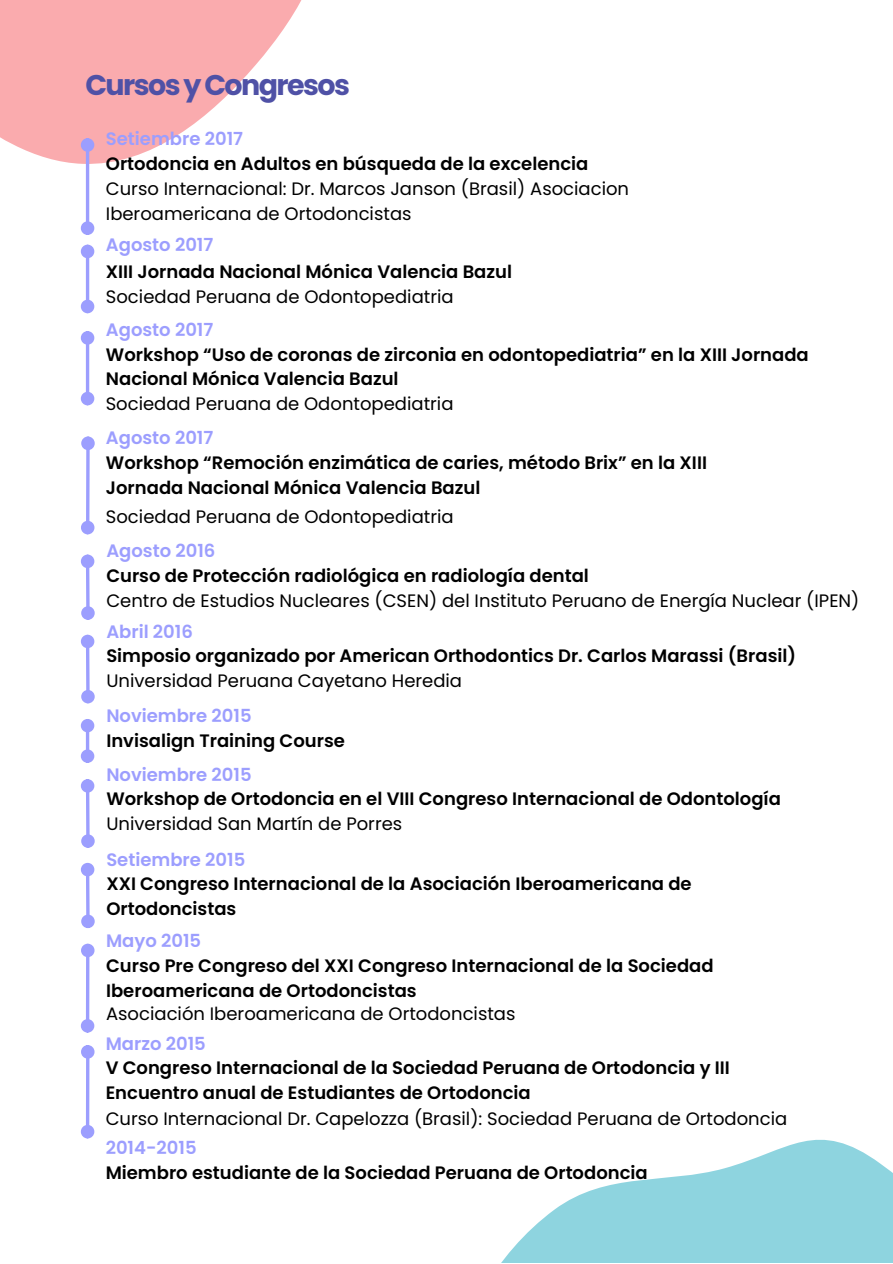
<style>
.page{position:relative;width:893px;height:1264px;background:#fff}
.page>*{position:absolute;margin:0;border:0;box-sizing:border-box;transform-origin:0 0}
.t1{font:700 28.5px "Poppins";letter-spacing:-.055em;color:#4f51a6}
.t2{font:600 18px/24.8px "Poppins";color:#000}
.t3{font:18px/24.8px "Poppins";color:#000}
.t4{font:600 18px "Poppins";color:#9c9efe}
</style>
<div class="page">
<svg style="left:0;top:0;width:302px;height:165px;fill:#faabae"></svg>
<svg style="left:502px;top:1139px;width:390px;height:123px;fill:#8ed4df"></svg>
<hr style="left:86px;top:151px;width:3px;height:71px;background:#9c9efe">
<div style="left:82px;top:223px;width:11px;height:10px;background:#9c9efe;border-radius:50%"></div>
<div style="left:81px;top:221px;width:13px;height:14px;border:3px solid #9c9efe;border-radius:50%"></div>
<div style="left:82px;top:140px;width:11px;height:10px;background:#9c9efe;border-radius:50%"></div>
<div style="left:81px;top:138px;width:13px;height:14px;border:3px solid #9c9efe;border-radius:50%"></div>
<hr style="left:86px;top:257px;width:3px;height:43px;background:#9c9efe">
<div style="left:82px;top:301px;width:11px;height:10px;background:#9c9efe;border-radius:50%"></div>
<div style="left:81px;top:300px;width:13px;height:13px;border:3px solid #9c9efe;border-radius:50%"></div>
<div style="left:82px;top:246px;width:11px;height:10px;background:#9c9efe;border-radius:50%"></div>
<div style="left:81px;top:245px;width:13px;height:13px;border:3px solid #9c9efe;border-radius:50%"></div>
<hr style="left:86px;top:344px;width:3px;height:48px;background:#9c9efe">
<div style="left:82px;top:393px;width:11px;height:10px;background:#9c9efe;border-radius:50%"></div>
<div style="left:81px;top:392px;width:13px;height:13px;border:3px solid #9c9efe;border-radius:50%"></div>
<div style="left:82px;top:333px;width:11px;height:10px;background:#9c9efe;border-radius:50%"></div>
<div style="left:81px;top:331px;width:13px;height:13px;border:3px solid #9c9efe;border-radius:50%"></div>
<svg style="left:86px;top:450px;width:4px;height:71px"></svg>
<div style="left:83px;top:522px;width:10px;height:10px;background:#9c9efe;border-radius:50%"></div>
<div style="left:81px;top:521px;width:13px;height:13px;border:3px solid #9c9efe;border-radius:50%"></div>
<div style="left:83px;top:438px;width:10px;height:10px;background:#9c9efe;border-radius:50%"></div>
<div style="left:81px;top:436px;width:14px;height:14px;border:3px solid #9c9efe;border-radius:50%"></div>
<svg style="left:86px;top:568px;width:4px;height:38px"></svg>
<div style="left:83px;top:608px;width:10px;height:10px;background:#9c9efe;border-radius:50%"></div>
<div style="left:81px;top:606px;width:14px;height:14px;border:3px solid #9c9efe;border-radius:50%"></div>
<div style="left:82px;top:556px;width:11px;height:10px;background:#9c9efe;border-radius:50%"></div>
<div style="left:81px;top:554px;width:13px;height:14px;border:3px solid #9c9efe;border-radius:50%"></div>
<hr style="left:86px;top:731px;width:3px;height:19px;background:#9c9efe">
<div style="left:82px;top:751px;width:11px;height:10px;background:#9c9efe;border-radius:50%"></div>
<div style="left:81px;top:749px;width:13px;height:13px;border:3px solid #9c9efe;border-radius:50%"></div>
<div style="left:82px;top:720px;width:11px;height:10px;background:#9c9efe;border-radius:50%"></div>
<div style="left:81px;top:719px;width:13px;height:13px;border:3px solid #9c9efe;border-radius:50%"></div>
<svg style="left:86px;top:792px;width:4px;height:42px"></svg>
<div style="left:83px;top:836px;width:10px;height:10px;background:#9c9efe;border-radius:50%"></div>
<div style="left:81px;top:834px;width:14px;height:13px;border:3px solid #9c9efe;border-radius:50%"></div>
<div style="left:82px;top:780px;width:11px;height:11px;background:#9c9efe;border-radius:50%"></div>
<div style="left:81px;top:779px;width:13px;height:13px;border:3px solid #9c9efe;border-radius:50%"></div>
<svg style="left:86px;top:876px;width:4px;height:38px"></svg>
<div style="left:83px;top:916px;width:10px;height:10px;background:#9c9efe;border-radius:50%"></div>
<div style="left:81px;top:914px;width:14px;height:14px;border:3px solid #9c9efe;border-radius:50%"></div>
<div style="left:82px;top:864px;width:11px;height:10px;background:#9c9efe;border-radius:50%"></div>
<div style="left:81px;top:862px;width:13px;height:14px;border:3px solid #9c9efe;border-radius:50%"></div>
<hr style="left:86px;top:956px;width:3px;height:63px;background:#9c9efe">
<div style="left:82px;top:1020px;width:11px;height:10px;background:#9c9efe;border-radius:50%"></div>
<div style="left:81px;top:1019px;width:13px;height:13px;border:3px solid #9c9efe;border-radius:50%"></div>
<div style="left:83px;top:945px;width:10px;height:10px;background:#9c9efe;border-radius:50%"></div>
<div style="left:81px;top:943px;width:13px;height:14px;border:3px solid #9c9efe;border-radius:50%"></div>
<hr style="left:86px;top:1057px;width:3px;height:68px;background:#9c9efe">
<div style="left:82px;top:1126px;width:11px;height:10px;background:#9c9efe;border-radius:50%"></div>
<div style="left:81px;top:1124px;width:13px;height:14px;border:3px solid #9c9efe;border-radius:50%"></div>
<div style="left:83px;top:1046px;width:10px;height:10px;background:#9c9efe;border-radius:50%"></div>
<div style="left:81px;top:1045px;width:13px;height:13px;border:3px solid #9c9efe;border-radius:50%"></div>
<svg style="left:86px;top:648px;width:4px;height:42px"></svg>
<div style="left:83px;top:691px;width:10px;height:10px;background:#9c9efe;border-radius:50%"></div>
<div style="left:81px;top:690px;width:14px;height:13px;border:3px solid #9c9efe;border-radius:50%"></div>
<div style="left:82px;top:636px;width:11px;height:10px;background:#9c9efe;border-radius:50%"></div>
<div style="left:81px;top:634px;width:13px;height:14px;border:3px solid #9c9efe;border-radius:50%"></div>
<p class="t1" style="left:85px;top:65px;width:266px">Cursos y Congresos</p>
<p class="t4" style="left:106px;top:126px;width:139px">Setiembre 2017</p>
<p class="t3" style="left:106px;top:176px;width:524px">Curso Internacional: Dr. Marcos Janson (Brasil) Asociacion<br>Iberoamericana de Ortodoncistas</p>
<p class="t4" style="left:106px;top:232px;width:109px">Agosto 2017</p>
<p class="t2" style="left:106px;top:259px;width:407px">XIII Jornada Nacional Mónica Valencia Bazul</p>
<p class="t3" style="left:106px;top:284px;width:349px">Sociedad Peruana de Odontopediatria</p>
<p class="t4" style="left:106px;top:317px;width:109px">Agosto 2017</p>
<p class="t2" style="left:106px;top:342px;width:704px">Workshop “Uso de coronas de zirconia en odontopediatria” en la XIII Jornada<br>Nacional Mónica Valencia Bazul</p>
<p class="t3" style="left:106px;top:391px;width:349px">Sociedad Peruana de Odontopediatria</p>
<p class="t4" style="left:106px;top:425px;width:109px">Agosto 2017</p>
<p class="t2" style="left:106px;top:450px;width:602px">Workshop “Remoción enzimática de caries, método Brix” en la XIII<br>Jornada Nacional Mónica Valencia Bazul</p>
<p class="t3" style="left:106px;top:504px;width:349px">Sociedad Peruana de Odontopediatria</p>
<p class="t4" style="left:106px;top:538px;width:111px">Agosto 2016</p>
<p class="t2" style="left:106px;top:563px;width:484px">Curso de Protección radiológica en radiología dental</p>
<p class="t3" style="left:106px;top:588px;width:754px">Centro de Estudios Nucleares (CSEN) del Instituto Peruano de Energía Nuclear (IPEN)</p>
<p class="t4" style="left:106px;top:618px;width:88px">Abril 2016</p>
<p class="t2" style="left:106px;top:643px;width:691px">Simposio organizado por American Orthodontics Dr. Carlos Marassi (Brasil)</p>
<p class="t3" style="left:106px;top:668px;width:357px">Universidad Peruana Cayetano Heredia</p>
<p class="t4" style="left:106px;top:703px;width:147px">Noviembre 2015</p>
<p class="t2" style="left:106px;top:728px;width:240px">Invisalign Training Course</p>
<p class="t4" style="left:106px;top:761px;width:147px">Noviembre 2015</p>
<p class="t2" style="left:106px;top:786px;width:676px">Workshop de Ortodoncia en el VIII Congreso Internacional de Odontología</p>
<p class="t3" style="left:106px;top:811px;width:297px">Universidad San Martín de Porres</p>
<p class="t4" style="left:106px;top:846px;width:140px">Setiembre 2015</p>
<p class="t2" style="left:106px;top:871px;width:587px">XXI Congreso Internacional de la Asociación Iberoamericana de<br>Ortodoncistas</p>
<p class="t4" style="left:106px;top:928px;width:97px">Mayo 2015</p>
<p class="t2" style="left:106px;top:953px;width:609px">Curso Pre Congreso del XXI Congreso Internacional de la Sociedad<br>Iberoamericana de Ortodoncistas</p>
<p class="t3" style="left:106px;top:1001px;width:411px">Asociación Iberoamericana de Ortodoncistas</p>
<p class="t4" style="left:106px;top:1030px;width:102px">Marzo 2015</p>
<p class="t2" style="left:106px;top:1055px;width:625px">V Congreso Internacional de la Sociedad Peruana de Ortodoncia y III<br>Encuentro anual de Estudiantes de Ortodoncia</p>
<p class="t3" style="left:106px;top:1105px;width:683px">Curso Internacional Dr. Capelozza (Brasil): Sociedad Peruana de Ortodoncia</p>
<p class="t4" style="left:106px;top:1135px;width:92px">2014-2015</p>
<p class="t2" style="left:106px;top:1159px;width:543px">Miembro estudiante de la Sociedad Peruana de Ortodoncia</p>
<p class="t2" style="left:106px;top:151px;width:484px">Ortodoncia en Adultos en búsqueda de la excelencia</p>
</div>
